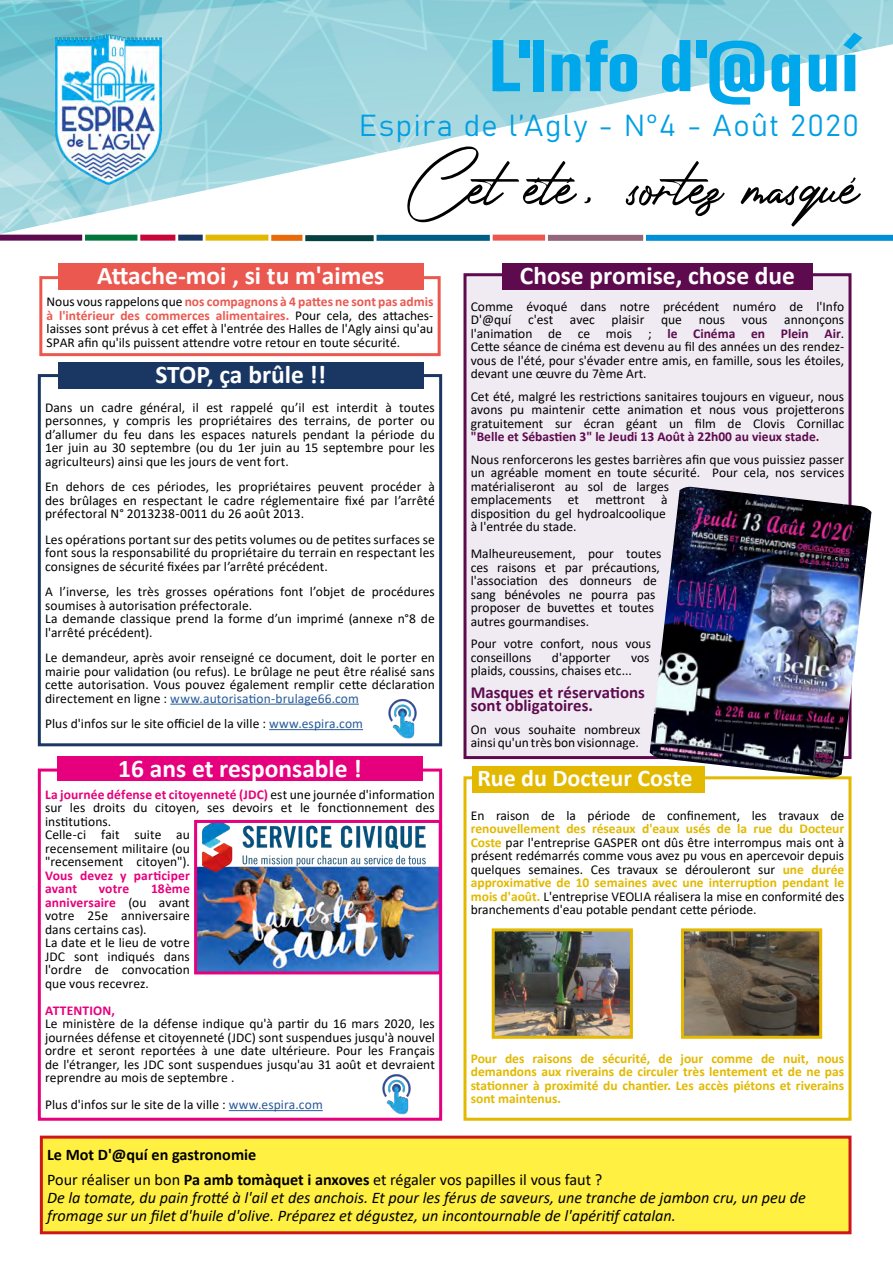
<style>
.page{position:relative;width:893px;height:1263px;background:#fff}
.page>*{position:absolute;margin:0;border:0;box-sizing:border-box;transform-origin:0 0}
.t1{font:72px "Photograph Signature";color:#000}
.t2{font:72px "Bahnschrift";color:#00a8eb;scale:1.25 1}
.t3{font:30px "Bahnschrift";letter-spacing:.05em;color:#009fe3}
.t4{font:700 25.5px "Calibri";color:#fff}
.t5{font:700 24px "Calibri";color:#fff}
.t6{font:700 16.8px/13.5px "Calibri";color:#5e0a4f}
.t7{font:italic 16.2px/18px "Calibri";color:#000}
.t8{font:16.2px/25.5px "Calibri";color:#000}
.t9{font:13.5px/13.5px "Calibri";color:#000;text-align:justify}
.t10{font:700 13.5px/13.5px "Calibri";color:#e2b900;text-align:justify}
.t11{font:700 13.5px "Calibri";color:#5e0a4f}
.t12{font:700 13.5px/13.5px "Calibri";letter-spacing:.01em;color:#e6007d}
.s1{font-weight:700;color:#eb5850}
.s2{color:#275b9b}
.s3{font-weight:700;color:#e6007d}
.s4{font-weight:700;color:#5e0a4f}
.s5{font-weight:700;color:#e2b900}
.s6{font-weight:700}
</style>
<div class="page">
<div style="left:41px;top:1137px;width:809px;height:96px;background:#fff042"></div>
<div style="left:40px;top:1135px;width:811px;height:99px;border:3px solid #cd171a"></div>
<div style="left:465px;top:275px;width:385px;height:482px;background:#f0ebf2"></div>
<div style="left:463px;top:273px;width:388px;height:486px;border:3px solid #5e0a4f"></div>
<div style="left:502px;top:263px;width:310px;height:26px;background:#5e0a4f"></div>
<img style="left:0;top:0;width:893px;height:235px">
<img style="left:55px;top:34px;width:106px;height:151px">
<div style="left:548px;top:235px;width:95px;height:6px;background:#93667a"></div>
<div style="left:206px;top:235px;width:62px;height:6px;background:#e2b900"></div>
<div style="left:85px;top:235px;width:52px;height:6px;background:#00763c"></div>
<div style="left:271px;top:235px;width:31px;height:6px;background:#e86a0a"></div>
<div style="left:0;top:235px;width:82px;height:6px;background:#5e0a4f"></div>
<div style="left:140px;top:235px;width:35px;height:6px;background:#c70639"></div>
<div style="left:646px;top:235px;width:247px;height:6px;background:#0090d7"></div>
<div style="left:305px;top:235px;width:69px;height:6px;background:#054143"></div>
<div style="left:178px;top:235px;width:25px;height:6px;background:#1a3763"></div>
<div style="left:376px;top:235px;width:114px;height:6px;background:#005e85"></div>
<div style="left:493px;top:235px;width:52px;height:6px;background:#eb5850"></div>
<div style="left:39px;top:276px;width:402px;height:80px;border:3px solid #eb5850"></div>
<div style="left:463px;top:776px;width:388px;height:345px;border:3px solid #e2b900"></div>
<div style="left:58px;top:263px;width:365px;height:26px;background:#eb5850"></div>
<hr style="left:170px;top:704px;width:189px;height:1px;background:#275b9b">
<hr style="left:269px;top:729px;width:94px;height:1px;background:#275b9b">
<div style="left:38px;top:374px;width:404px;height:372px;border:3px solid #1a3763"></div>
<div style="left:472px;top:766px;width:233px;height:27px;background:#e2b900"></div>
<img style="left:650px;top:487px;width:221px;height:291px">
<div style="left:58px;top:363px;width:365px;height:26px;background:#1a3763"></div>
<hr style="left:229px;top:1110px;width:94px;height:1px;background:#275b9b">
<div style="left:38px;top:768px;width:404px;height:353px;border:3px solid #e6007d"></div>
<div style="left:57px;top:756px;width:365px;height:25px;background:#e6007d"></div>
<img style="left:198px;top:824px;width:240px;height:146px">
<div style="left:194px;top:820px;width:248px;height:154px;border:3px solid #e6007d"></div>
<img style="left:496px;top:932px;width:133px;height:103px">
<div style="left:492px;top:928px;width:141px;height:111px;border:3px solid #e2b900"></div>
<img style="left:685px;top:932px;width:133px;height:103px">
<div style="left:681px;top:928px;width:141px;height:111px;border:3px solid #e2b900"></div>
<img style="left:371px;top:699px;width:62px;height:48px">
<img style="left:366px;top:1074px;width:62px;height:47px">
<h1 class="t2" style="left:489px;top:20px;width:298px">L'Info d'@quí</h1>
<h2 class="t3" style="left:359px;top:107px;width:501px">Espira de l’Agly - N°4 - Août 2020</h2>
<h1 class="t1" style="left:407px;top:123px;width:453px">Cet été, sortez masqué</h1>
<h3 class="t4" style="left:97px;top:257px;width:289px">Attache-moi , si tu m'aimes</h3>
<p class="t9" style="left:47px;top:295px;width:388px">Nous vous rappelons que <span class="s1">nos compagnons à 4 pattes ne sont pas admis à l'intérieur des commerces alimentaires.</span> Pour cela, des attaches&shy;laisses sont prévus à cet effet à l'entrée des Halles de l'Agly ainsi qu'au SPAR afin qu'ils puissent attendre votre retour en toute sécurité.</p>
<h3 class="t4" style="left:155px;top:357px;width:172px">STOP, ça brûle !!</h3>
<p class="t9" style="left:45px;top:400px;width:391px">Dans un cadre général, il est rappelé qu’il est interdit à toutes personnes, y compris les propriétaires des terrains, de porter ou d’allumer du feu dans les espaces naturels pendant la période du 1er juin au 30 septembre (ou du 1er juin au 15 septembre pour les agriculteurs) ainsi que les jours de vent fort.</p>
<p class="t9" style="left:45px;top:479px;width:391px">En dehors de ces périodes, les propriétaires peuvent procéder à des brûlages en respectant le cadre réglementaire fixé par l’arrêté préfectoral N° 2013238-0011 du 26 août 2013.</p>
<p class="t9" style="left:45px;top:532px;width:391px">Les opérations portant sur des petits volumes ou de petites surfaces se font sous la responsabilité du propriétaire du terrain en respectant les consignes de sécurité fixées par l’arrêté précédent.</p>
<p class="t9" style="left:45px;top:584px;width:391px;text-align:left">A l’inverse, les très grosses opérations font l’objet de procédures soumises à autorisation préfectorale.<br>La demande classique prend la forme d’un imprimé (annexe n°8 de l'arrêté précédent).</p>
<p class="t9" style="left:45px;top:650px;width:391px">Le demandeur, après avoir renseigné ce document, doit le porter en mairie pour validation (ou refus). Le brûlage ne peut être réalisé sans cette autorisation. Vous pouvez également remplir cette déclaration directement en ligne : <span class="s2">www.autorisation-brulage66.com</span></p>
<p class="t9" style="left:45px;top:716px;width:319px">Plus d'infos sur le site officiel de la ville : <span class="s2">www.espira.com</span></p>
<h3 class="t4" style="left:118px;top:750px;width:245px">16 ans et responsable !</h3>
<p class="t9" style="left:45px;top:787px;width:391px;text-align:left"><span class="s3">La journée défense et citoyenneté (JDC)</span> est une journée d'information sur les droits du citoyen, ses devoirs et le fonctionnement des institutions.<br>Celle-ci fait suite au<br>recensement militaire (ou<br>"recensement citoyen").</p>
<p class="t12" style="left:45px;top:868px;width:146px">Vous devez y participer avant</p>
<p class="t9" style="left:45px;top:881px;width:146px;text-align:left;text-indent:106px"><span class="s3">18ème anniversaire</span> (ou avant votre 25e anniversaire dans certains cas).<br>La date et le lieu de votre<br>JDC sont indiqués dans l'ordre de convocation que vous recevrez.</p>
<p class="t12" style="left:45px;top:1003px;width:71px">ATTENTION,</p>
<p class="t9" style="left:45px;top:1016px;width:391px">Le ministère de la défense indique qu'à partir du 16 mars 2020, les journées défense et citoyenneté (JDC) sont suspendues jusqu'à nouvel ordre et seront reportées à une date ultérieure. Pour les Français de l'étranger, les JDC sont suspendues jusqu'au 31 août et devraient reprendre au mois de septembre .</p>
<p class="t9" style="left:45px;top:1097px;width:279px">Plus d'infos sur le site de la ville : <span class="s2">www.espira.com</span></p>
<p class="t12" style="left:99px;top:882px;width:32px">votre</p>
<h3 class="t4" style="left:520px;top:257px;width:277px">Chose promise, chose due</h3>
<p class="t9" style="left:471px;top:299px;width:375px">Comme évoqué dans notre précédent numéro de l'Info D'@quí c'est avec plaisir que nous vous annonçons l'animation de ce mois ; <span class="s4">le Cinéma en Plein Air</span>.<br>Cette séance de cinéma est devenu au fil des années un des rendez&shy;vous de l'été, pour s'évader entre amis, en famille, sous les étoiles, devant une œuvre du 7ème Art.</p>
<p class="t9" style="left:471px;top:389px;width:375px">Cet été, malgré les restrictions sanitaires toujours en vigueur, nous avons pu maintenir cette animation et nous vous projetterons gratuitement sur écran géant un film de Clovis Cornillac</p>
<p class="t11" style="left:471px;top:427px;width:350px">"Belle et Sébastien 3" le Jeudi 13 Août à 22h00 au vieux stade.</p>
<p class="t9" style="left:471px;top:452px;width:375px;text-align:left">Nous renforcerons les gestes barrières afin que vous puissiez passer un agréable moment en toute sécurité. Pour cela, nos services matérialiseront au sol de larges<br>emplacements et mettront à<br>disposition du gel hydroalcoolique<br>à l'entrée du stade.</p>
<p class="t9" style="left:471px;top:547px;width:192px;text-align:left">Malheureusement, pour toutes ces raisons et par précautions, l'association des donneurs de sang bénévoles ne pourra pas proposer de buvettes et toutes autres gourmandises.</p>
<p class="t9" style="left:471px;top:637px;width:182px">Pour votre confort, nous vous conseillons</p>
<p class="t9" style="left:552px;top:650px;width:60px">d'apporter</p>
<p class="t9" style="left:471px;top:650px;width:180px;text-indent:160px">vos plaids, coussins, chaises etc...</p>
<p class="t6" style="left:471px;top:685px;width:176px">Masques et réservations sont obligatoires.</p>
<p class="t9" style="left:471px;top:722px;width:171px">On vous souhaite nombreux ainsi qu'un très bon visionnage.</p>
<h3 class="t5" style="left:477px;top:761px;width:217px">Rue du Docteur Coste</h3>
<p class="t9" style="left:471px;top:808px;width:375px">En raison de la période de confinement, les travaux de</p>
<p class="t9" style="left:471px;top:822px;width:375px"><span class="s5">renouvellement des réseaux d'eaux usés de la rue du Docteur Coste</span> par l'entreprise GASPER ont dûs être interrompus mais ont à présent redémarrés comme vous avez pu vous en apercevoir depuis quelques semaines. Ces travaux se dérouleront sur <span class="s5">une durée approximative de 10 semaines avec une interruption pendant le mois d'août.</span> L'entreprise VEOLIA réalisera la mise en conformité des branchements d'eau potable pendant cette période.</p>
<p class="t10" style="left:471px;top:1051px;width:375px">Pour des raisons de sécurité, de jour comme de nuit, nous demandons aux riverains de circuler très lentement et de ne pas stationner à proximité du chantier. Les accès piétons et riverains sont maintenus.</p>
<p class="t8" style="left:47px;top:1141px;width:557px"><span class="s6">Le Mot D'@quí en gastronomie<br></span>Pour réaliser un bon <span class="s6">Pa amb tomàquet i anxoves</span> et régaler vos papilles il vous faut ?</p>
<p class="t7" style="left:47px;top:1188px;width:760px">De la tomate, du pain frotté à l'ail et des anchois. Et pour les férus de saveurs, une tranche de jambon cru, un peu de fromage sur un filet d'huile d'olive. Préparez et dégustez, un incontournable de l'apéritif catalan.</p>
</div>
